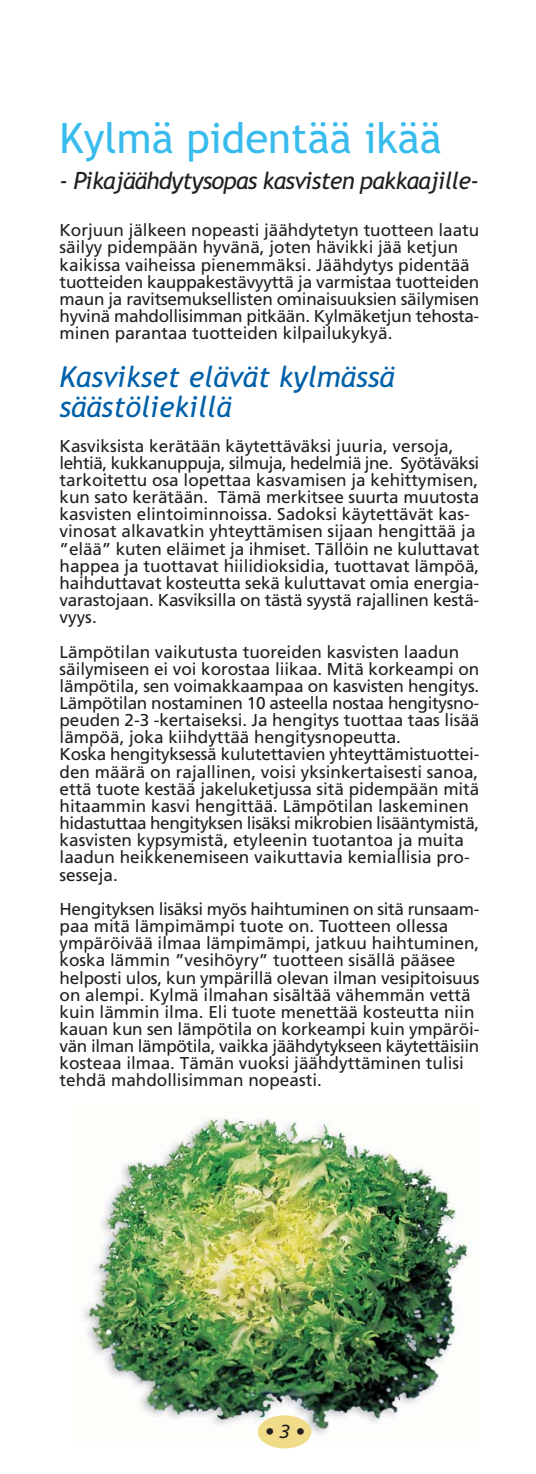
<style>
.page{position:relative;width:536px;height:1474px;background:#fff}
.page>*{position:absolute;margin:0;border:0;box-sizing:border-box;transform-origin:0 0}
.t1{font:42px "Trebuchet MS";color:#38bbed}
.t2{font:italic 28.88px/30.4px "Trebuchet MS";color:#0060a9}
.t3{font:italic 23.62px "Trebuchet MS";letter-spacing:-.03em;color:#231f20}
.t4{font:italic 18.9px "Frutiger";color:#231f20}
.t5{font:17.15px/17.2px "Frutiger";letter-spacing:-.005em;color:#231f20}
</style>
<div class="page">
<img style="left:83px;top:1117px;width:388px;height:325px">
<div style="left:258px;top:1415px;width:53px;height:33px;background:#f0db89;border-radius:50%"></div>
<h1 class="t1" style="left:60px;top:122px;width:384px">Kylmä pidentää ikää</h1>
<h3 class="t3" style="left:60px;top:171px;width:421px">- Pikajäähdytysopas kasvisten pakkaajille-</h3>
<p class="t5" style="left:60px;top:223px;width:421px">Korjuun jälkeen nopeasti jäähdytetyn tuotteen laatu säilyy pidempään hyvänä, joten hävikki jää ketjun kaikissa vaiheissa pienemmäksi. Jäähdytys pidentää tuotteiden kauppakestävyyttä ja varmistaa tuotteiden maun ja ravitsemuksellisten ominaisuuksien säilymisen hyvinä mahdollisimman pitkään. Kylmäketjun tehosta&shy;minen parantaa tuotteiden kilpailukykyä.</p>
<h2 class="t2" style="left:60px;top:364px;width:336px">Kasvikset elävät kylmässä säästöliekillä</h2>
<p class="t5" style="left:60px;top:438px;width:421px">Kasviksista kerätään käytettäväksi juuria, versoja, lehtiä, kukkanuppuja, silmuja, hedelmiä jne. Syötäväksi tarkoitettu osa lopettaa kasvamisen ja kehittymisen, kun sato kerätään. Tämä merkitsee suurta muutosta kasvisten elintoiminnoissa. Sadoksi käytettävät kas&shy;vinosat alkavatkin yhteyttämisen sijaan hengittää ja ”elää” kuten eläimet ja ihmiset. Tällöin ne kuluttavat happea ja tuottavat hiilidioksidia, tuottavat lämpöä, haihduttavat kosteutta sekä kuluttavat omia energia&shy;varastojaan. Kasviksilla on tästä syystä rajallinen kestä&shy;vyys.</p>
<p class="t5" style="left:60px;top:644px;width:421px">Lämpötilan vaikutusta tuoreiden kasvisten laadun säilymiseen ei voi korostaa liikaa. Mitä korkeampi on lämpötila, sen voimakkaampaa on kasvisten hengitys.<br>Lämpötilan nostaminen 10 asteella nostaa hengitysno&shy;peuden 2-3 -kertaiseksi. Ja hengitys tuottaa taas lisää lämpöä, joka kiihdyttää hengitysnopeutta.<br>Koska hengityksessä kulutettavien yhteyttämistuottei&shy;den määrä on rajallinen, voisi yksinkertaisesti sanoa, että tuote kestää jakeluketjussa sitä pidempään mitä hitaammin kasvi hengittää. Lämpötilan laskeminen hidastuttaa hengityksen lisäksi mikrobien lisääntymistä, kasvisten kypsymistä, etyleenin tuotantoa ja muita laadun heikkenemiseen vaikuttavia kemiallisia pro&shy;sesseja.</p>
<p class="t5" style="left:60px;top:901px;width:421px">Hengityksen lisäksi myös haihtuminen on sitä runsaam&shy;paa mitä lämpimämpi tuote on. Tuotteen ollessa ympäröivää ilmaa lämpimämpi, jatkuu haihtuminen, koska lämmin ”vesihöyry” tuotteen sisällä pääsee helposti ulos, kun ympärillä olevan ilman vesipitoisuus on alempi. Kylmä ilmahan sisältää vähemmän vettä kuin lämmin ilma. Eli tuote menettää kosteutta niin kauan kun sen lämpötila on korkeampi kuin ympäröi&shy;vän ilman lämpötila, vaikka jäähdytykseen käytettäisiin kosteaa ilmaa. Tämän vuoksi jäähdyttäminen tulisi tehdä mahdollisimman nopeasti.</p>
<p class="t4" style="left:265px;top:1424px;width:41px">• 3 •</p>
</div>
